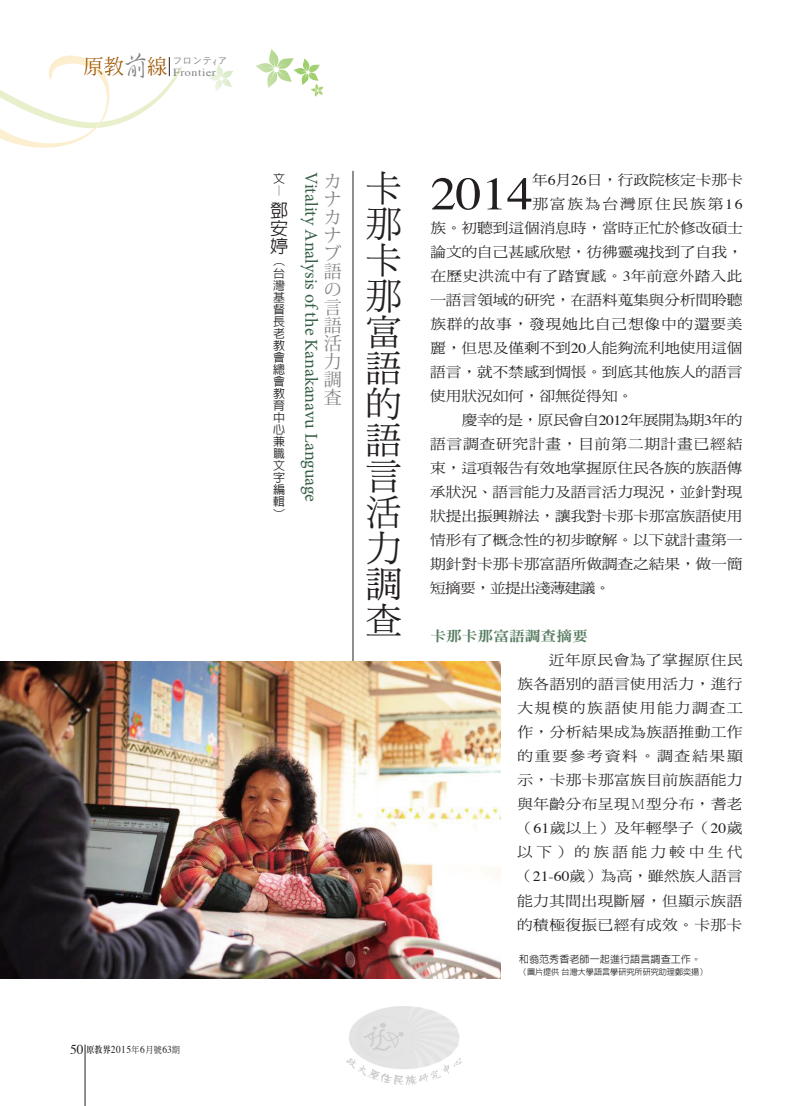
<style>
.page{position:relative;width:808px;height:1106px;background:#fff}
.page>*{position:absolute;margin:0;border:0;box-sizing:border-box;transform-origin:0 0}
.t1{font:46.8px "Times";color:#231f20;scale:1.11 1}
.t2{font:36px/36px "DF Ming Std W5";color:#231f20;text-align:justify}
.t3{font:18px "Minion Pro";letter-spacing:-.005em;color:#365f45}
.t4{font:18px/18px "Koz Min Pro";color:#808285;text-align:justify}
.t5{font:500 18px/18px "AR Hei B5";color:#231f20;text-align:justify}
.t6{font:14.1px/24px "DF Ming Std W5";letter-spacing:-.01em;color:#231f20;text-align:justify;scale:1.11 1}
.t7{font:14.1px "DF Ming Std W5";letter-spacing:.045em;color:#231f20;scale:1.11 1}
.t8{font:14.1px "DF Ming Std W5";letter-spacing:-.035em;color:#231f20;scale:1.11 1}
.t9{font:14.1px "DF Ming Std W5";letter-spacing:.015em;color:#231f20;scale:1.11 1}
.t10{font:14.1px "DF Ming Std W5";letter-spacing:.115em;color:#231f20;scale:1.11 1}
.t11{font:14.1px "DF Ming Std W5";letter-spacing:-.05em;color:#231f20;scale:1.11 1}
.t12{font:14.1px "DF Ming Std W9";color:#577d61;scale:1.11 1}
.t13{font:500 12px/12px "AR Hei B5";color:#231f20}
.t14{font:10.8px "Times";letter-spacing:.05em;color:#808285;scale:1.11 1}
.t15{font:10.5px "Times";letter-spacing:.05em;color:#231f20;scale:.9 1}
.t16{font:500 10.2px "AR Hei B5";color:#231f20}
.t17{font:9px "Heisei Kaku Go Std W3";color:#808285}
.t18{font:500 8.1px "AR Hei B5";color:#231f20}
.s1{font-family:"AR Xing Shu B5";font-weight:500;font-size:27.75px}
.s2{font-size:13.5px}
.s3{font-family:"AR Ming B5";font-weight:800;font-size:9px}
.s4{font-family:"DF Ming Std W5";font-size:9px}
.s5{font-family:"Times"}
.s6{font-family:"DF Ming Std W3"}
</style>
<div class="page">
<svg style="left:256px;top:49px;width:68px;height:48px"></svg>
<svg style="left:208px;top:65px;width:25px;height:26px"></svg>
<hr style="left:85px;top:1044px;width:1px;height:62px;background:#231f20">
<svg style="left:0;top:55px;width:182px;height:93px"></svg>
<hr style="left:353px;top:171px;width:1px;height:499px;background:#231f20">
<img style="left:0;top:661px;width:501px;height:317px">
<img style="left:347px;top:1006px;width:114px;height:78px">
<p class="t14" style="left:83px;top:62px;width:121px"><sup>原教</sup><span class="s1">前</span><sup>線</sup> Frontier</p>
<p class="t17" style="left:173px;top:55px;width:56px">フロンテ<sub>ｲ</sub>ア</p>
<p class="t15" style="left:70px;top:1039px;width:124px"><span class="s2">50</span> <span class="s3">原教界</span>2015<span class="s4">年</span>6<span class="s4">月號</span>63<span class="s4">期</span></p>
<p class="t13" style="left:273px;top:172px;width:13px">文︱</p>
<p class="t3" style="left:323px;top:172px;width:331px;rotate:90deg">Vitality Analysis of the Kanakanavu Language</p>
<p class="t4" style="left:324px;top:172px;width:19px">カナカナブ語の言語活力調査</p>
<h2 class="t2" style="left:366px;top:170px;width:37px">卡那卡那富語的語言活力調查</h2>
<p class="t5" style="left:270px;top:201px;width:19px">鄧安婷</p>
<p class="t13" style="left:273px;top:255px;width:13px;text-align:justify">︵台灣基督長老教會總會教育中心兼職文字編輯︶</p>
<h1 class="t1" style="left:430px;top:150px;width:94px">2014</h1>
<p class="t6" style="left:532px;top:168px;width:191px">年<span class="s5">6</span>月<span class="s5">26</span>日，行政院核定卡那卡</p>
<p class="t10" style="left:532px;top:196px;width:191px">那富族為台灣原住民族第<span class="s5">16</span></p>
<p class="t6" style="left:430px;top:216px;width:283px">族。初聽到這個消息時，當時正忙於修改碩士</p>
<p class="t6" style="left:430px;top:240px;width:283px">論文的自己甚感欣慰，彷彿靈魂找到了自我，</p>
<p class="t9" style="left:430px;top:268px;width:283px">在歷史洪流中有了踏實感。<span class="s5">3</span>年前意外踏入此</p>
<p class="t6" style="left:430px;top:288px;width:283px">一語言領域的研究，在語料蒐集與分析間聆聽</p>
<p class="t7" style="left:430px;top:316px;width:283px">族群的故事，發現她比自己想像中的還要美</p>
<p class="t6" style="left:430px;top:336px;width:283px">麗，但思及僅剩不到<span class="s5">20</span>人能夠流利地使用這個</p>
<p class="t6" style="left:430px;top:360px;width:283px">語言，就不禁感到惆悵。到底其他族人的語言</p>
<p class="t6" style="left:430px;top:384px;width:184px">使用狀況如何，卻無從得知。</p>
<p class="t8" style="left:462px;top:412px;width:254px">慶幸的是，原民會自<span class="s5">2012</span>年展開為期<span class="s5">3</span>年的</p>
<p class="t7" style="left:430px;top:436px;width:283px">語言調查研究計畫，目前第二期計畫已經結</p>
<p class="t6" style="left:430px;top:456px;width:283px">束，這項報告有效地掌握原住民各族的族語傳</p>
<p class="t6" style="left:430px;top:480px;width:283px">承狀況、語言能力及語言活力現況，並針對現</p>
<p class="t6" style="left:430px;top:504px;width:283px">狀提出振興辦法，讓我對卡那卡那富族語使用</p>
<p class="t6" style="left:430px;top:528px;width:283px">情形有了概念性的初步瞭解。以下就計畫第一</p>
<p class="t6" style="left:430px;top:552px;width:283px">期針對卡那卡那富語所做調查之結果，做一簡</p>
<p class="t11" style="left:430px;top:580px;width:164px">短摘要，並提出淺薄建議。</p>
<p class="t12" style="left:430px;top:628px;width:143px">卡那卡那富語調查摘要</p>
<p class="t6" style="left:517px;top:648px;width:205px;text-indent:32px">近年原民會為了掌握原住民族各語別的語言使用活力，進行大規模的族語使用能力調查工作，分析結果成為族語推動工作的重要參考資料。調查結果顯示，卡那卡那富族目前族語能力與年齡分布呈現<span class="s6">Ｍ</span>型分布，耆老（<span class="s5">61</span>歲以上）及年輕學子（<span class="s5">20</span>歲以下）的族語能力較中生代（<span class="s5">21-60</span>歲）為高，雖然族人語言能力其間出現斷層，但顯示族語的積極復振已經有成效。卡那卡</p>
<p class="t16" style="left:519px;top:954px;width:184px">和翁范秀香老師一起進行語言調查工作。</p>
<p class="t18" style="left:519px;top:967px;width:190px">（圖片提供台灣大學語言學研究所研究助理鄭奕揚）</p>
</div>
